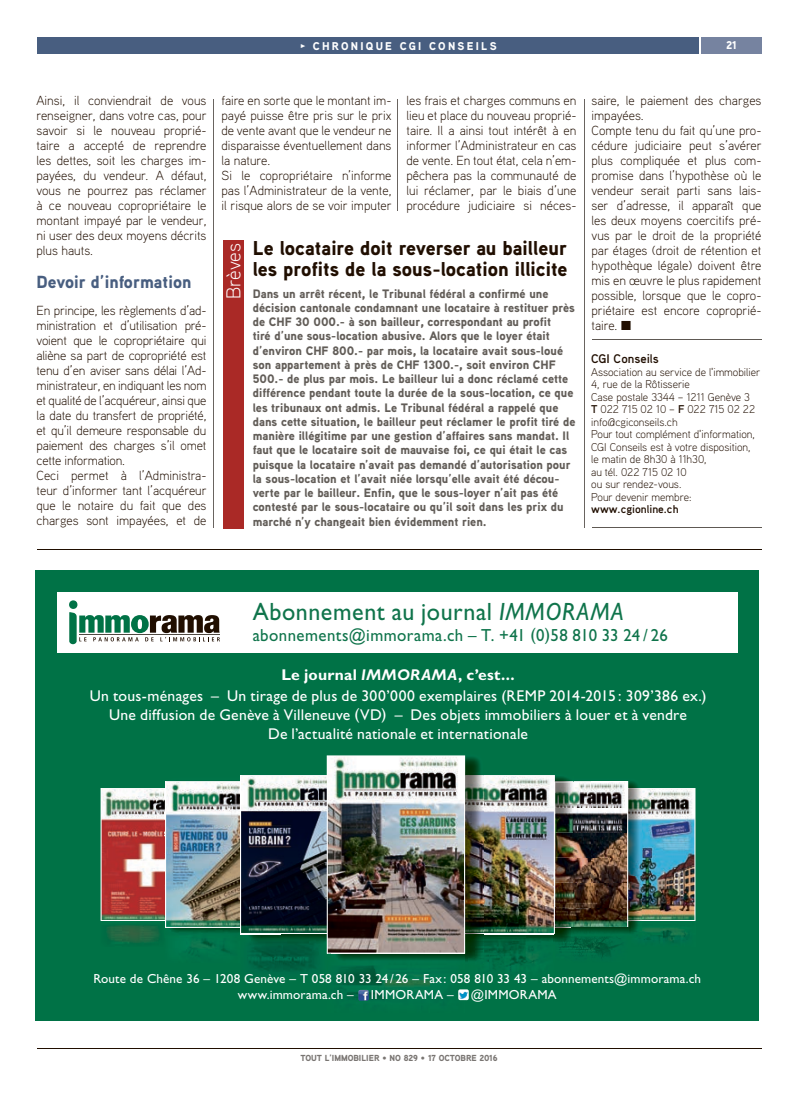
<style>
.page{position:relative;width:798px;height:1099px;background:#fff}
.page>*{position:absolute;margin:0;border:0;box-sizing:border-box;transform-origin:0 0}
.t1{font:25px "Gill Sans Std";letter-spacing:.025em;color:#0f744b;scale:.96 1}
.t2{font:900 20px/21.2px "Aaux Pro";color:#200e00}
.t3{font:300 20px "Aaux Pro";letter-spacing:-.01em;color:#fff}
.t4{font:17.5px "Gill Sans Std";letter-spacing:.025em;color:#0f744b;scale:.96 1}
.t5{font:17.5px "Aaux Pro Black OSF";color:#485e80}
.t6{font:15.62px/21.2px "Gill Sans Std";letter-spacing:.015em;color:#fff;text-align:center}
.t7{font:300 13.12px/15px "Aaux Pro";color:#200e00}
.t8{font:13.12px/16.2px "Gill Sans Std";letter-spacing:.01em;color:#fff}
.t9{font:700 12.5px "Aaux Pro";color:#200e00}
.t10{font:900 12.25px/14.2px "Aaux Pro";color:#625d58}
.t11{font:300 11.25px/12.5px "Aaux Pro";color:#200e00}
.t12{font:900 11.25px "Aaux Pro";letter-spacing:.2em;color:#fff}
.t13{font:700 11.25px "Aaux Pro";color:#200e00}
.t14{font:900 8.75px "Aaux Pro";color:#797572}
.s1{font-family:"Meta Plus Bold Caps";font-weight:400}
.s2{font-weight:700}
.s3{font-style:italic}
.s4{font-weight:700;font-style:italic}
</style>
<div class="page">
<div style="left:37px;top:37px;width:661px;height:17px;background:#485e80"></div>
<hr style="left:36px;top:1048px;width:725px;height:1px;background:#200e00">
<div style="left:700px;top:37px;width:61px;height:17px;background:#7683a0"></div>
<hr style="left:583px;top:99px;width:1px;height:429px;background:#696460">
<hr style="left:213px;top:99px;width:1px;height:429px;background:#696460">
<hr style="left:397px;top:99px;width:1px;height:112px;background:#696460">
<hr style="left:36px;top:549px;width:725px;height:1px;background:#200e00">
<hr style="left:592px;top:339px;width:169px;height:1px;background:#5e5953">
<hr style="left:592px;top:527px;width:169px;height:1px;background:#5e5953">
<div style="left:223px;top:240px;width:20px;height:288px;background:#aa2926"></div>
<div style="left:35px;top:570px;width:723px;height:450px;background:#007246"></div>
<img style="left:493px;top:962px;width:40px;height:8px">
<div style="left:57px;top:592px;width:680px;height:60px;background:#fff"></div>
<div style="left:69px;top:600px;width:8px;height:9px;background:#007246;border-radius:50%"></div>
<svg style="left:69px;top:612px;width:151px;height:32px"></svg>
<img style="left:100px;top:755px;width:595px;height:207px">
<img style="left:327px;top:954px;width:103px;height:47px">
<img style="left:331px;top:954px;width:133px;height:10px">
<img style="left:327px;top:953px;width:137px;height:1px">
<svg style="left:358px;top:989px;width:11px;height:11px"></svg>
<svg style="left:458px;top:989px;width:10px;height:11px"></svg>
<p class="t12" style="left:300px;top:39px;width:198px"><span class="s1">•</span> CHRONIQUE CGI CONSEILS</p>
<p class="t12" style="left:725px;top:38px;width:12px">21</p>
<p class="t7" style="left:36px;top:93px;width:172px;text-align:justify">Ainsi, il conviendrait de vous renseigner, dans votre cas, pour savoir si le nouveau proprié&shy;taire a accepté de reprendre les dettes, soit les charges im&shy;payées, du vendeur. A défaut, vous ne pourrez pas réclamer à ce nouveau copropriétaire le montant impayé par le vendeur, ni user des deux moyens décrits plus hauts.</p>
<h3 class="t5" style="left:36px;top:270px;width:156px">Devoir d’information</h3>
<p class="t7" style="left:36px;top:303px;width:172px">En principe, les règlements d’ad&shy;ministration et d’utilisation pré&shy;voient que le copropriétaire qui aliène sa part de copropriété est tenu d’en aviser sans délai l’Ad&shy;ministrateur, en indiquant les nom et qualité de l’acquéreur, ainsi que la date du transfert de propriété, et qu’il demeure responsable du paiement des charges s’il omet cette information.<br>Ceci permet à l’Administra&shy;teur d’informer tant l’acquéreur que le notaire du fait que des charges sont impayées, et de</p>
<p class="t7" style="left:221px;top:93px;width:172px">faire en sorte que le montant im&shy;payé puisse être pris sur le prix de vente avant que le vendeur ne disparaisse éventuellement dans la nature.<br>Si le copropriétaire n’informe pas l’Administrateur de la vente, il risque alors de se voir imputer</p>
<p class="t7" style="left:406px;top:93px;width:171px;text-align:justify">les frais et charges communs en lieu et place du nouveau proprié&shy;taire. Il a ainsi tout intérêt à en informer l’Administrateur en cas de vente. En tout état, cela n’em&shy;pêchera pas la communauté de lui réclamer, par le biais d’une procédure judiciaire si néces-</p>
<p class="t7" style="left:591px;top:93px;width:172px">saire, le paiement des charges impayées.<br>Compte tenu du fait qu’une pro&shy;cédure judiciaire peut s’avérer plus compliquée et plus com&shy;promise dans l’hypothèse où le vendeur serait parti sans lais&shy;ser d’adresse, il apparaît que les deux moyens coercitifs pré&shy;vus par le droit de la propriété par étages (droit de rétention et hypothèque légale) doivent être mis en œuvre le plus rapidement possible, lorsque que le copro&shy;priétaire est encore coproprié&shy;taire.</p>
<h2 class="t2" style="left:253px;top:237px;width:316px">Le locataire doit reverser au bailleur les profits de la sous-location illicite</h2>
<p class="t10" style="left:253px;top:286px;width:324px">Dans un arrêt récent, le Tribunal fédéral a confirmé une décision cantonale condamnant une locataire à restituer près de CHF 30 000.- à son bailleur, correspondant au profit<br>tiré d’une sous-location abusive. Alors que le loyer était d’environ CHF 800.- par mois, la locataire avait sous-loué son appartement à près de CHF 1300.-, soit environ CHF 500.- de plus par mois. Le bailleur lui a donc réclamé cette différence pendant toute la durée de la sous-location, ce que les tribunaux ont admis. Le Tribunal fédéral a rappelé que dans cette situation, le bailleur peut réclamer le profit tiré de manière illégitime par une gestion d’affaires sans mandat. Il faut que le locataire soit de mauvaise foi, ce qui était le cas puisque la locataire n’avait pas demandé d’autorisation pour la sous-location et l’avait niée lorsqu’elle avait été décou&shy;verte par le bailleur. Enfin, que le sous-loyer n’ait pas été contesté par le sous-locataire ou qu’il soit dans les prix du marché n’y changeait bien évidemment rien.</p>
<h2 class="t3" style="left:221px;top:299px;width:57px;rotate:-90deg">Brèves</h2>
<p class="t9" style="left:591px;top:351px;width:69px">CGI Conseils</p>
<p class="t11" style="left:591px;top:365px;width:170px">Association au service de l'immobilier<br>4, rue de la Rôtisserie<br>Case postale 3344 – 1211 Genève 3<br><span class="s2">T</span> 022 715 02 10 – <span class="s2">F</span> 022 715 02 22 info@cgiconseils.ch<br>Pour tout complément d'information,<br>CGI Conseils est à votre disposition, le matin de 8h30 à 11h30,<br>au tél. 022 715 02 10<br>ou sur rendez-vous.<br>Pour devenir membre:</p>
<p class="t13" style="left:591px;top:502px;width:89px">www.cgionline.ch</p>
<h1 class="t1" style="left:252px;top:597px;width:387px">Abonnement au journal <span class="s3">IMMORAMA</span></h1>
<h3 class="t4" style="left:252px;top:625px;width:433px">abonnements@immorama.ch – T. +41 (0)58 810 33 24 / 26</h3>
<p class="t6" style="left:90px;top:664px;width:618px"><span class="s2">Le journal</span> <span class="s4">IMMORAMA</span><span class="s2">, c’est...<br></span>Un tous-ménages – Un tirage de plus de 300’000 exemplaires (REMP 2014-2015 : 309’386 ex.)</p>
<p class="t6" style="left:109px;top:705px;width:579px;line-height:18.8px">Une diffusion de Genève à Villeneuve (VD) – Des objets immobiliers à louer et à vendre<br>De l’actualité nationale et internationale</p>
<p class="t8" style="left:238px;top:970px;width:464px;text-indent:-144px">Route de Chêne 36 – 1208 Genève – T 058 810 33 24 / 26 – Fax : 058 810 33 43 – abonnements@immorama.ch www.immorama.ch –</p>
<p class="t8" style="left:371px;top:986px;width:84px">IMMORAMA –</p>
<p class="t8" style="left:470px;top:986px;width:87px">@IMMORAMA</p>
<p class="t14" style="left:300px;top:1051px;width:199px">TOUT L’IMMOBILIER • NO 829 • 17 OCTOBRE 2016</p>
</div>
